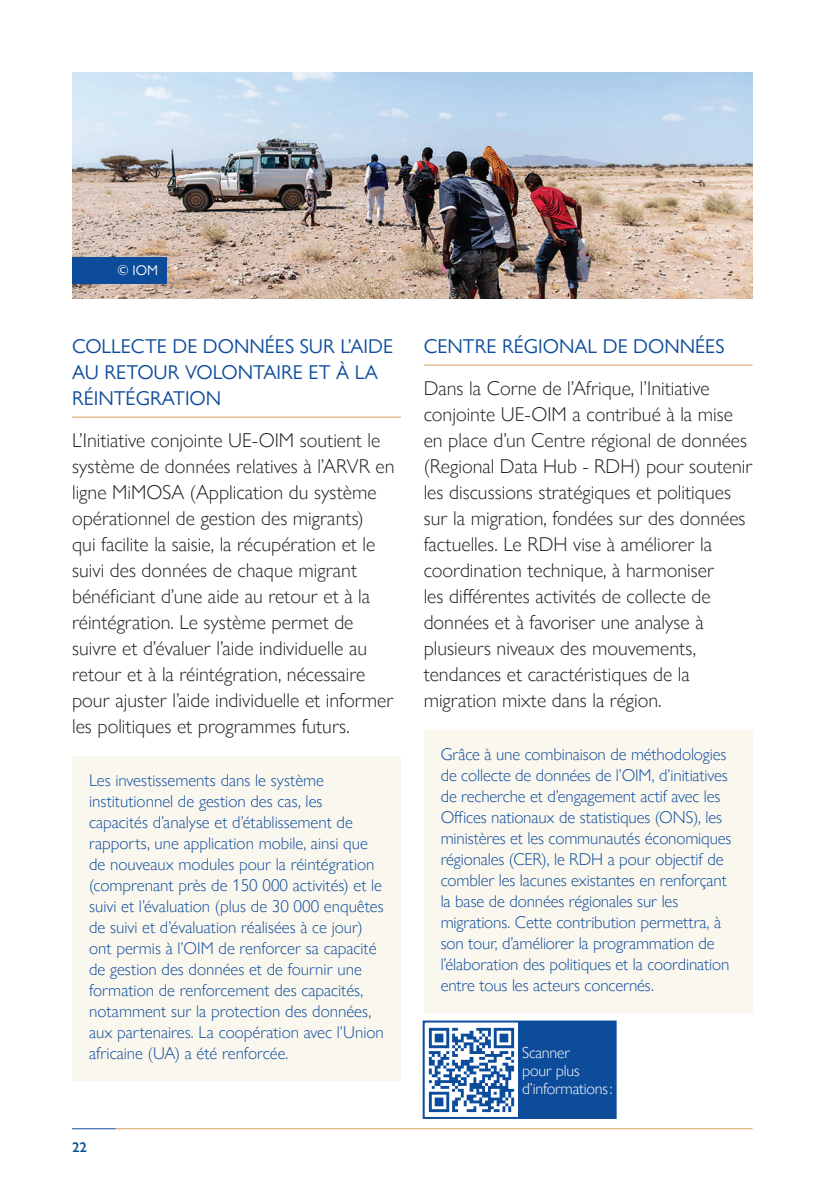
<style>
.page{position:relative;width:840px;height:1191px;background:#fff}
.page>*{position:absolute;margin:0;border:0;box-sizing:border-box;transform-origin:0 0}
.Body_text{font:300 20px/26px "Gill Sans Nova";color:#231f20}
.Heading_1{font:20px/26px "Gill Sans Nova";color:#0d4c9b}
.Body_text_BOXED{font:300 17px/21px "Gill Sans Nova";color:#0d4c9b}
.Body_text-2{font:300 16px/18px "Gill Sans Nova";letter-spacing:-.01em;color:#fff}
.PIC_CREDIT{font:14px "Gill Sans Nova";color:#fff}
.t1{font:600 14px "Gill Sans Nova";color:#0d4c9b}
</style>
<div class="page">
<hr style="left:72px;top:1128px;width:44px;height:1px;background:#0d4c9b">
<hr style="left:116px;top:1128px;width:636px;height:1px;background:#d69e59">
<hr style="left:72px;top:416px;width:329px;height:1px;background:#d69e59">
<div style="left:72px;top:756px;width:329px;height:324px;background:#faf7ef"></div>
<hr style="left:423px;top:364px;width:329px;height:1px;background:#d69e59">
<div style="left:423px;top:730px;width:329px;height:282px;background:#faf7ef"></div>
<img style="left:72px;top:72px;width:680px;height:227px">
<div style="left:72px;top:257px;width:94px;height:27px;background:#0d4c9b"></div>
<div style="left:422px;top:1020px;width:194px;height:99px;border:2px solid #0d4c9b"></div>
<div style="left:518px;top:1021px;width:96px;height:97px;background:#0d4c9b"></div>
<img style="left:428px;top:1027px;width:87px;height:86px">
<p class="PIC_CREDIT" style="left:117px;top:261px;width:42px">© IOM</p>
<p class="Heading_1" style="left:72px;top:333px;width:322px">COLLECTE DE DONNÉES SUR L’AIDE<br>AU RETOUR VOLONTAIRE ET À LA<br>RÉINTÉGRATION</p>
<p class="Body_text" style="left:72px;top:427px;width:324px">L’Initiative conjointe UE-OIM soutient le système de données relatives à l’ARVR en ligne MiMOSA (Application du système opérationnel de gestion des migrants)<br>qui facilite la saisie, la récupération et le suivi des données de chaque migrant bénéficiant d’une aide au retour et à la réintégration. Le système permet de suivre et d’évaluer l’aide individuelle au retour et à la réintégration, nécessaire pour ajuster l’aide individuelle et informer les politiques et programmes futurs.</p>
<p class="Body_text_BOXED" style="left:89px;top:769px;width:296px">Les investissements dans le système institutionnel de gestion des cas, les capacités d’analyse et d’établissement de rapports, une application mobile, ainsi que de nouveaux modules pour la réintégration (comprenant près de 150 000 activités) et le suivi et l’évaluation (plus de 30 000 enquêtes de suivi et d’évaluation réalisées à ce jour) ont permis à l’OIM de renforcer sa capacité de gestion des données et de fournir une formation de renforcement des capacités, notamment sur la protection des données, aux partenaires. La coopération avec l’Union africaine (UA) a été renforcée.</p>
<p class="t1" style="left:72px;top:1138px;width:16px">22</p>
<p class="Heading_1" style="left:423px;top:333px;width:302px">CENTRE RÉGIONAL DE DONNÉES</p>
<p class="Body_text" style="left:423px;top:375px;width:330px">Dans la Corne de l’Afrique, l’Initiative conjointe UE-OIM a contribué à la mise en place d’un Centre régional de données (Regional Data Hub - RDH) pour soutenir les discussions stratégiques et politiques sur la migration, fondées sur des données factuelles. Le RDH vise à améliorer la coordination technique, à harmoniser<br>les différentes activités de collecte de données et à favoriser une analyse à plusieurs niveaux des mouvements, tendances et caractéristiques de la migration mixte dans la région.</p>
<p class="Body_text_BOXED" style="left:440px;top:743px;width:292px">Grâce à une combinaison de méthodologies de collecte de données de l’OIM, d’initiatives de recherche et d’engagement actif avec les Offices nationaux de statistiques (ONS), les ministères et les communautés économiques régionales (CER), le RDH a pour objectif de combler les lacunes existantes en renforçant la base de données régionales sur les migrations. Cette contribution permettra, à son tour, d’améliorer la programmation de l’élaboration des politiques et la coordination entre tous les acteurs concernés.</p>
<p class="Body_text-2" style="left:522px;top:1043px;width:92px">Scanner<br>pour plus d’informations:</p>
</div>
